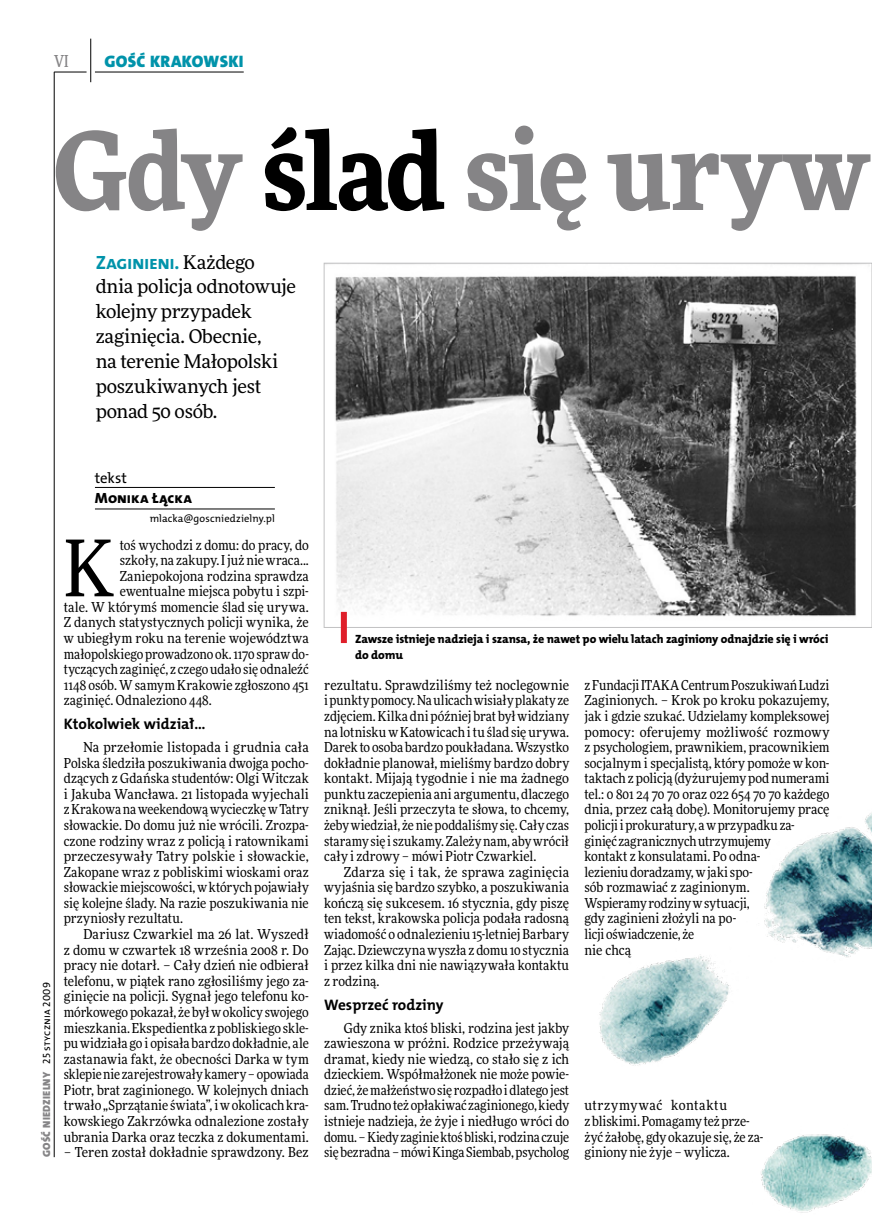
<style>
.page{position:relative;width:872px;height:1221px;background:#fff}
.page>*{position:absolute;margin:0;border:0;box-sizing:border-box;transform-origin:0 0}
.t1{font:900 108px "Freeday Narrow";letter-spacing:-.02em;color:#858486}
.t2{font:78.15px "Freeday Narrow News";color:#000}
.t3{font:19.35px "The Mix HP7 Bld";letter-spacing:-.02em;color:#0093aa}
.t4{font:18.9px/24.9px "Freeday News";letter-spacing:-.015em;color:#000}
.t5{font:16.65px "The Mix HP9 Blk";letter-spacing:.02em;color:#0093aa}
.t6{font:500 16.5px "Freeday Narrow";color:#858486;scale:.9 1}
.t7{font:15.3px "The Mix HP7 Bld";color:#000}
.t8{font:14.85px "The Mix HP8 Ex Bld";letter-spacing:.005em;color:#000}
.t9{font:14.85px "The Mix HP5 Plain";color:#000}
.t10{font:13.8px/15.6px "Freeday Narrow News";color:#000;text-align:justify}
.t11{font:12px/15.6px "The Mix HP8 Ex Bld";letter-spacing:-.01em;color:#000}
.t12{font:10.5px "The Mix HP9 Blk";letter-spacing:.025em;color:#858486}
.t13{font:10.5px "The Mix HP5 Plain";letter-spacing:.01em;color:#000}
.s1{color:#000}
.s2{font-family:"Freeday News";font-size:18.9px;color:#000}
.s3{font-family:"The Mix HP5 Plain";color:#000}
</style>
<div class="page">
<hr style="left:54px;top:72px;width:1px;height:1085px;background:#000">
<hr style="left:90px;top:39px;width:1px;height:43px;background:#000">
<hr style="left:54px;top:72px;width:33px;height:1px;background:#000">
<hr style="left:95px;top:72px;width:149px;height:1px;background:#000">
<hr style="left:95px;top:487px;width:180px;height:1px;background:#000">
<hr style="left:95px;top:508px;width:180px;height:1px;background:#000">
<img style="left:335px;top:275px;width:522px;height:350px">
<div style="left:341px;top:612px;width:6px;height:31px;background:#df1f2a"></div>
<img style="left:599px;top:813px;width:273px;height:400px">
<p class="t6" style="left:54px;top:50px;width:17px">VI</p>
<p class="t5" style="left:105px;top:50px;width:140px">GOŚĆ KRAKOWSKI</p>
<h1 class="t1" style="left:53px;top:100px;width:817px">Gdy <span class="s1">ślad</span> się uryw</h1>
<h3 class="t3" style="left:96px;top:249px;width:161px">Zaginieni. <span class="s2">Każdego</span></h3>
<h3 class="t4" style="left:96px;top:274px;width:202px">dnia policja odnotowuje kolejny przypadek zaginięcia. Obecnie,<br>na terenie Małopolski poszukiwanych jest ponad 50 osób.</h3>
<p class="t12" style="left:40px;top:1156px;width:176px;rotate:-90deg">GOŚĆ NIEDZIELNY <span class="s3">25 stycznia 2009</span></p>
<p class="t9" style="left:95px;top:468px;width:33px">tekst</p>
<p class="t8" style="left:95px;top:488px;width:99px">Monika Łącka</p>
<p class="t13" style="left:150px;top:511px;width:127px">mlacka@goscniedzielny.pl</p>
<h2 class="t2" style="left:64px;top:520px;width:52px">K</h2>
<p class="t10" style="left:120px;top:536px;width:190px">toś wychodzi z domu: do pracy, do</p>
<p class="t10" style="left:120px;top:552px;width:190px">szkoły, na zakupy. Ijuż nie wraca...</p>
<p class="t10" style="left:120px;top:568px;width:190px">Zaniepokojona rodzina sprawdza</p>
<p class="t10" style="left:120px;top:583px;width:190px">ewentualne miejsca pobytu i szpi-</p>
<p class="t10" style="left:64px;top:599px;width:246px">tale. W którymś momencie ślad się urywa.</p>
<p class="t10" style="left:64px;top:614px;width:246px">Z danych statystycznych policji wynika, że</p>
<p class="t10" style="left:64px;top:630px;width:246px">w ubiegłym roku na terenie województwa</p>
<p class="t10" style="left:64px;top:645px;width:246px">małopolskiego prowadzono ok. 1170 spraw do-</p>
<p class="t10" style="left:64px;top:661px;width:246px">tyczących zaginięć, z czego udało się odnaleźć</p>
<p class="t10" style="left:64px;top:677px;width:246px">1148 osób. Wsamym Krakowie zgłoszono 451</p>
<p class="t10" style="left:64px;top:692px;width:149px">zaginięć. Odnaleziono 448.</p>
<p class="t7" style="left:64px;top:714px;width:143px">Ktokolwiek widział…</p>
<p class="t10" style="left:64px;top:739px;width:246px;text-indent:20px">Na przełomie listopada i grudnia cała Polska śledziła poszukiwania dwojga pocho&shy;dzących z Gdańska studentów: Olgi Witczak i Jakuba Wancława. 21 listopada wyjechali zKrakowa na weekendową wycieczkę wTatry słowackie. Do domu już nie wrócili. Zrozpa&shy;czone rodziny wraz z policją i ratownikami przeczesywały Tatry polskie i słowackie, Zakopane wraz z pobliskimi wioskami oraz słowackie miejscowości, wktórych pojawiały się kolejne ślady. Na razie poszukiwania nie przyniosły rezultatu.</p>
<p class="t10" style="left:64px;top:926px;width:246px;text-indent:20px">Dariusz Czwarkiel ma 26 lat. Wyszedł z domu w czwartek 18 września 2008 r. Do pracy nie dotarł. – Cały dzień nie odbierał telefonu, w piątek rano zgłosiliśmy jego za&shy;ginięcie na policji. Sygnał jego telefonu ko&shy;mórkowego pokazał, że był wokolicy swojego mieszkania. Ekspedientka z pobliskiego skle&shy;pu widziała go i opisała bardzo dokładnie, ale zastanawia fakt, że obecności Darka w tym sklepie nie zarejestrowały kamery – opowiada Piotr, brat zaginionego. W kolejnych dniach trwało „Sprzątanie świata”, i wokolicach kra&shy;kowskiego Zakrzówka odnalezione zostały ubrania Darka oraz teczka z dokumentami.</p>
<p class="t10" style="left:64px;top:1144px;width:246px">– Teren został dokładnie sprawdzony. Bez</p>
<p class="t11" style="left:355px;top:631px;width:474px">Zawsze istnieje nadzieja i szansa, że nawet po wielu latach zaginiony odnajdzie się i wróci do domu</p>
<p class="t10" style="left:324px;top:677px;width:246px">rezultatu. Sprawdziliśmy też noclegownie ipunkty pomocy. Na ulicach wisiały plakaty ze zdjęciem. Kilka dni później brat był widziany na lotnisku w Katowicach itu ślad się urywa.<br>Darek to osoba bardzo poukładana. Wszystko dokładnie planował, mieliśmy bardzo dobry kontakt. Mijają tygodnie i nie ma żadnego punktu zaczepienia ani argumentu, dlaczego zniknął. Jeśli przeczyta te słowa, to chcemy, żeby wiedział, że nie poddaliśmy się. Cały czas staramy się iszukamy. Zależy nam, aby wrócił cały i zdrowy – mówi Piotr Czwarkiel.</p>
<p class="t10" style="left:324px;top:863px;width:246px;text-indent:20px">Zdarza się i tak, że sprawa zaginięcia wyjaśnia się bardzo szybko, a poszukiwania kończą się sukcesem. 16 stycznia, gdy piszę ten tekst, krakowska policja podała radosną wiadomość o odnalezieniu 15-letniej Barbary Zając. Dziewczyna wyszła z domu 10 stycznia i przez kilka dni nie nawiązywała kontaktu z rodziną.</p>
<p class="t7" style="left:324px;top:994px;width:121px">Wesprzeć rodziny</p>
<p class="t10" style="left:324px;top:1019px;width:246px;text-indent:20px">Gdy znika ktoś bliski, rodzina jest jakby zawieszona w próżni. Rodzice przeżywają dramat, kiedy nie wiedzą, co stało się z ich dzieckiem. Współmałżonek nie może powie&shy;dzieć, że małżeństwo się rozpadło idlatego jest sam. Trudno też opłakiwać zaginionego, kiedy istnieje nadzieja, że żyje i niedługo wróci do domu. – Kiedy zaginie ktoś bliski, rodzina czuje się bezradna – mówi Kinga Siembab, psycholog</p>
<p class="t10" style="left:584px;top:677px;width:246px;text-align:left">zFundacji ITAKA Centrum Poszukiwań Ludzi Zaginionych. – Krok po kroku pokazujemy, jak i gdzie szukać. Udzielamy kompleksowej pomocy: oferujemy możliwość rozmowy z psychologiem, prawnikiem, pracownikiem socjalnym i specjalistą, który pomoże w kon&shy;taktach z policją (dyżurujemy pod numerami tel.: 0 801 24 70 70 oraz 022 654 70 70 każdego dnia, przez całą dobę). Monitorujemy pracę policji iprokuratury, awprzypadku za&shy;ginięć zagranicznych utrzymujemy<br>kontakt z konsulatami. Po odna-<br>lezieniu doradzamy, wjaki spo-<br>sób rozmawiać z zaginionym.<br>Wspieramy rodziny w sytuacji,<br>gdy zaginieni złożyli na po-<br>licji oświadczenie, że<br>nie chcą</p>
<p class="t10" style="left:584px;top:1097px;width:180px;text-align:left">utrzymywać kontaktu<br>z bliskimi. Pomagamy też prze&shy;żyć żałobę, gdy okazuje się, że za&shy;giniony nie żyje – wylicza.</p>
</div>
